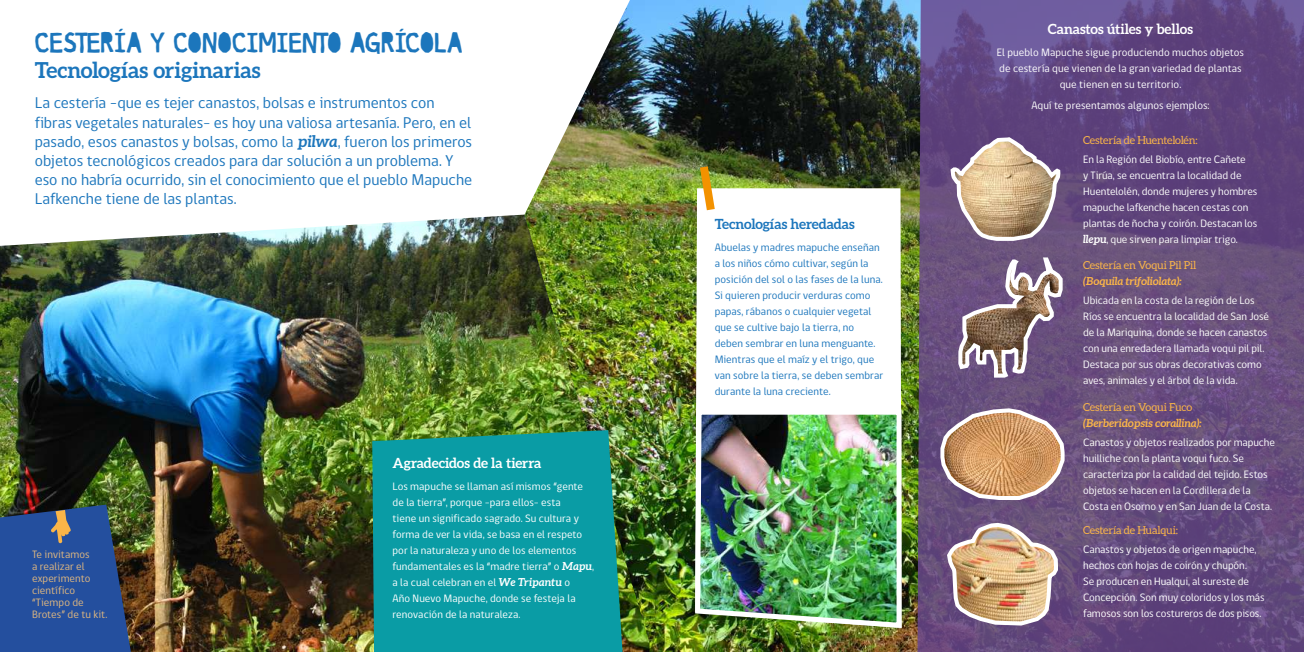
<style>
.page{position:relative;width:1304px;height:652px;background:#fff}
.page>*{position:absolute;margin:0;border:0;box-sizing:border-box;transform-origin:0 0}
.t1{font:22px "Cutitout DEMO Soft";letter-spacing:.005em;color:#1c76bc}
.t2{font:700 22px "Aleo";letter-spacing:-.005em;color:#1c76bc}
.t3{font:16px/19.2px "gob CL";color:#1c76bc}
.t4{font:700 14px "Aleo";letter-spacing:-.005em;color:#fff}
.t5{font:700 14px "Aleo";letter-spacing:-.01em;color:#1c76bc}
.t6{font:11px/16px "gob CL";letter-spacing:-.005em;color:#fff}
.t7{font:11px/16px "gob CL";letter-spacing:.005em;color:#1c76bc}
.t8{font:11px "Aleo";letter-spacing:-.02em;color:#fab548}
.t9{font:11px/12px "gob CL";letter-spacing:.005em;color:#e1b87f}
.t10{font:italic 700 11px "Aleo";letter-spacing:-.015em;color:#fab548}
.s1{font-family:"Aleo";font-weight:700;font-style:italic}
</style>
<div class="page">
<img style="left:518px;top:0;width:399px;height:652px">
<img style="left:0;top:215px;width:650px;height:437px">
<div style="left:372px;top:430px;width:251px;height:222px;background:#0a9ca5"></div>
<svg style="left:695px;top:188px;width:206px;height:219px"></svg>
<svg style="left:695px;top:158px;width:25px;height:61px"></svg>
<svg style="left:917px;top:0;width:387px;height:652px;background:#644b7e"></svg>
<svg style="left:0;top:505px;width:131px;height:147px;background:#2b4e8b"></svg>
<img style="left:693px;top:407px;width:211px;height:224px">
<svg style="left:956px;top:255px;width:109px;height:125px;background:#887385"></svg>
<svg style="left:938px;top:406px;width:129px;height:96px;background:#b68d78"></svg>
<svg style="left:948px;top:135px;width:114px;height:108px;background:#aa928d"></svg>
<img style="left:944px;top:521px;width:116px;height:107px">
<h1 class="t1" style="left:35px;top:27px;width:429px">CESTERÍA Y CONOCIMIENTO AGRÍCOLA</h1>
<h1 class="t2" style="left:35px;top:57px;width:227px">Tecnologías originarias</h1>
<p class="t3" style="left:35px;top:94px;width:439px">La cestería –que es tejer canastos, bolsas e instrumentos con fibras vegetales naturales- es hoy una valiosa artesanía. Pero, en el pasado, esos canastos y bolsas, como la <span class="s1">pilwa</span>, fueron los primeros objetos tecnológicos creados para dar solución a un problema. Y eso no habría ocurrido, sin el conocimiento que el pueblo Mapuche Lafkenche tiene de las plantas.</p>
<p class="t9" style="left:32px;top:549px;width:77px">Te invitamos<br>a realizar el experimento científico “Tiempo de<br>Brotes” de tu kit.</p>
<p class="t4" style="left:393px;top:455px;width:151px">Agradecidos de la tierra</p>
<p class="t6" style="left:393px;top:479px;width:203px">Los mapuche se llaman así mismos “gente de la tierra”, porque -para ellos- esta<br>tiene un significado sagrado. Su cultura y forma de ver la vida, se basa en el respeto por la naturaleza y uno de los elementos fundamentales es la “madre tierra” o <span class="s1">Mapu</span>, a la cual celebran en el <span class="s1">We Tripantu</span> o<br>Año Nuevo Mapuche, donde se festeja la renovación de la naturaleza.</p>
<p class="t5" style="left:715px;top:216px;width:141px">Tecnologías heredadas</p>
<p class="t7" style="left:715px;top:240px;width:170px">Abuelas y madres mapuche enseñan a los niños cómo cultivar, según la posición del sol o las fases de la luna.<br>Si quieren producir verduras como papas, rábanos o cualquier vegetal que se cultive bajo la tierra, no deben sembrar en luna menguante.<br>Mientras que el maíz y el trigo, que van sobre la tierra, se deben sembrar durante la luna creciente.</p>
<p class="t4" style="left:1048px;top:21px;width:147px">Canastos útiles y bellos</p>
<p class="t6" style="left:997px;top:44px;width:249px;text-align:center">El pueblo Mapuche sigue produciendo muchos objetos de cestería que vienen de la gran variedad de plantas que tienen en su territorio.</p>
<p class="t6" style="left:1031px;top:98px;width:180px">Aquí te presentamos algunos ejemplos:</p>
<p class="t8" style="left:1083px;top:134px;width:116px">Cestería de Huentelolén:</p>
<p class="t6" style="left:1083px;top:151px;width:176px">En la Región del Biobío, entre Cañete<br>y Tirúa, se encuentra la localidad de Huentelolén, donde mujeres y hombres mapuche lafkenche hacen cestas con plantas de ñocha y coirón. Destacan los <span class="s1">llepu</span>, que sirven para limpiar trigo.</p>
<p class="t8" style="left:1083px;top:259px;width:115px">Cestería en Voqui Pil Pil</p>
<p class="t10" style="left:1083px;top:275px;width:100px">(Boquila trifoliolata):</p>
<p class="t6" style="left:1083px;top:292px;width:187px">Ubicada en la costa de la región de Los Ríos se encuentra la localidad de San José de la Mariquina, donde se hacen canastos con una enredadera llamada voqui pil pil.<br>Destaca por sus obras decorativas como aves, animales y el árbol de la vida.</p>
<p class="t8" style="left:1083px;top:401px;width:110px">Cestería en Voqui Fuco</p>
<p class="t10" style="left:1083px;top:416px;width:120px">(Berberidopsis corallina):</p>
<p class="t6" style="left:1083px;top:434px;width:193px">Canastos y objetos realizados por mapuche huilliche con la planta voqui fuco. Se caracteriza por la calidad del tejido. Estos objetos se hacen en la Cordillera de la Costa en Osorno y en San Juan de la Costa.</p>
<p class="t8" style="left:1083px;top:524px;width:96px">Cestería de Hualqui:</p>
<p class="t6" style="left:1083px;top:542px;width:183px">Canastos y objetos de origen mapuche, hechos con hojas de coirón y chupón.<br>Se producen en Hualqui, al sureste de Concepción. Son muy coloridos y los más famosos son los costureros de dos pisos.</p>
</div>
